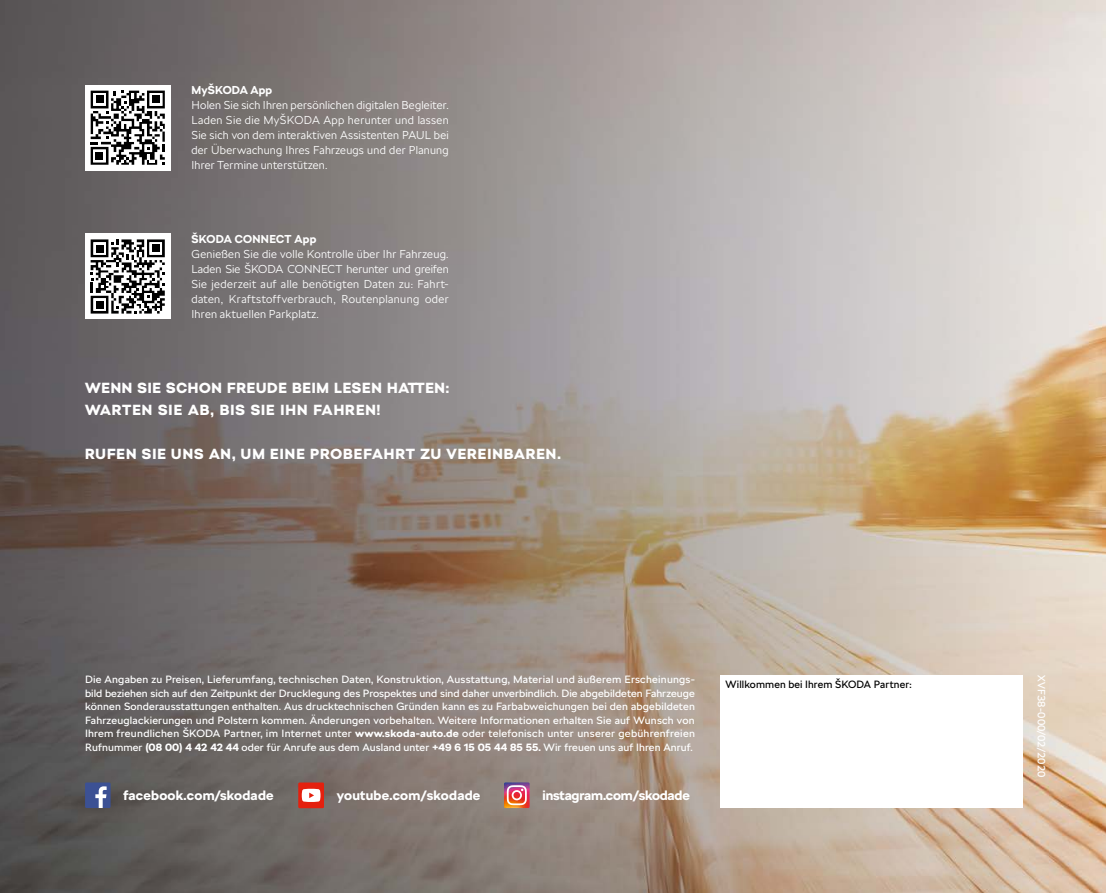
<style>
.page{position:relative;width:1106px;height:893px;background:#fff}
.page>*{position:absolute;margin:0;border:0;box-sizing:border-box;transform-origin:0 0}
.t1{font:900 14.55px/21.9px "SKODA Next";letter-spacing:.06em;color:#fff}
.t2{font:700 13.5px "SKODA Next";letter-spacing:.02em;color:#fff}
.t3{font:700 13.5px "SKODA Next";letter-spacing:-.01em;color:#fff}
.t4{font:300 11.4px/15px "SKODA Next";letter-spacing:.025em;color:#fff;text-align:justify}
.t5{font:700 11.4px "SKODA Next";letter-spacing:.02em;color:#fff}
.t6{font:10.5px/13.5px "SKODA Next";letter-spacing:.005em;color:#fff;text-align:justify}
.t7{font:10.5px "SKODA Next";letter-spacing:.015em;color:#000}
.s1{font-weight:700}
</style>
<div class="page">
<img style="left:0;top:0;width:1106px;height:893px">
<div style="left:85px;top:782px;width:26px;height:26px;background:#3c5194"></div>
<svg style="left:95px;top:786px;width:12px;height:22px"></svg>
<div style="left:298px;top:782px;width:26px;height:26px;background:#e4200e"></div>
<svg style="left:302px;top:789px;width:18px;height:13px"></svg>
<svg style="left:504px;top:782px;width:25px;height:26px"></svg>
<div style="left:85px;top:85px;width:85px;height:85px;background:#fff"></div>
<svg style="left:91px;top:91px;width:74px;height:74px"></svg>
<div style="left:96px;top:96px;width:7px;height:7px;background:#000"></div>
<div style="left:152px;top:96px;width:8px;height:7px;background:#000"></div>
<div style="left:96px;top:152px;width:7px;height:8px;background:#000"></div>
<div style="left:85px;top:234px;width:85px;height:85px;background:#fff"></div>
<svg style="left:91px;top:239px;width:74px;height:75px"></svg>
<div style="left:96px;top:301px;width:8px;height:7px;background:#000"></div>
<div style="left:152px;top:245px;width:8px;height:7px;background:#000"></div>
<div style="left:96px;top:245px;width:7px;height:7px;background:#000"></div>
<div style="left:720px;top:675px;width:302px;height:133px;background:#fff"></div>
<p class="t5" style="left:191px;top:83px;width:82px">MyŠKODA App</p>
<p class="t4" style="left:191px;top:97px;width:259px">Holen Sie sich Ihren persönlichen digitalen Begleiter.<br>Laden Sie die MyŠKODA App herunter und lassen Sie sich von dem interaktiven Assistenten PAUL bei der Überwachung Ihres Fahrzeugs und der Planung Ihrer Termine unterstützen.</p>
<p class="t5" style="left:191px;top:232px;width:126px">ŠKODA CONNECT App</p>
<p class="t4" style="left:191px;top:246px;width:259px">Genießen Sie die volle Kontrolle über Ihr Fahrzeug.<br>Laden Sie ŠKODA CONNECT herunter und greifen Sie jederzeit auf alle benötigten Daten zu: Fahrt&shy;daten, Kraftstoffverbrauch, Routenplanung oder Ihren aktuellen Parkplatz.</p>
<h1 class="t1" style="left:85px;top:377px;width:365px">WENN SIE SCHON FREUDE BEIM LESEN HATTEN:<br>WARTEN SIE AB, BIS SIE IHN FAHREN!</h1>
<h1 class="t1" style="left:85px;top:442px;width:477px">RUFEN SIE UNS AN, UM EINE PROBEFAHRT ZU VEREINBAREN.</h1>
<p class="t6" style="left:85px;top:673px;width:611px">Die Angaben zu Preisen, Lieferumfang, technischen Daten, Konstruktion, Ausstattung, Material und äußerem Erscheinungs&shy;bild beziehen sich auf den Zeitpunkt der Drucklegung des Prospektes und sind daher unverbindlich. Die abgebildeten Fahrzeuge können Sonderausstattungen enthalten. Aus drucktechnischen Gründen kann es zu Farbabweichungen bei den abgebildeten Fahrzeuglackierungen und Polstern kommen. Änderungen vorbehalten. Weitere Informationen erhalten Sie auf Wunsch von Ihrem freundlichen ŠKODA Partner, im Internet unter <span class="s1">www.skoda-auto.de</span> oder telefonisch unter unserer gebührenfreien Rufnummer <span class="s1">(08 00) 4 42 42 44</span> oder für Anrufe aus dem Ausland unter <span class="s1">+49 6 15 05 44 85 55.</span> Wir freuen uns auf Ihren Anruf.</p>
<p class="t2" style="left:123px;top:787px;width:152px">facebook.com/skodade</p>
<p class="t2" style="left:337px;top:787px;width:145px">youtube.com/skodade</p>
<p class="t3" style="left:542px;top:787px;width:149px">instagram.com/skodade</p>
<p class="t7" style="left:725px;top:678px;width:187px">Willkommen bei Ihrem ŠKODA Partner:</p>
<p class="t6" style="left:1048px;top:675px;width:103px;rotate:90deg">XVF38-000/02/2020</p>
</div>
